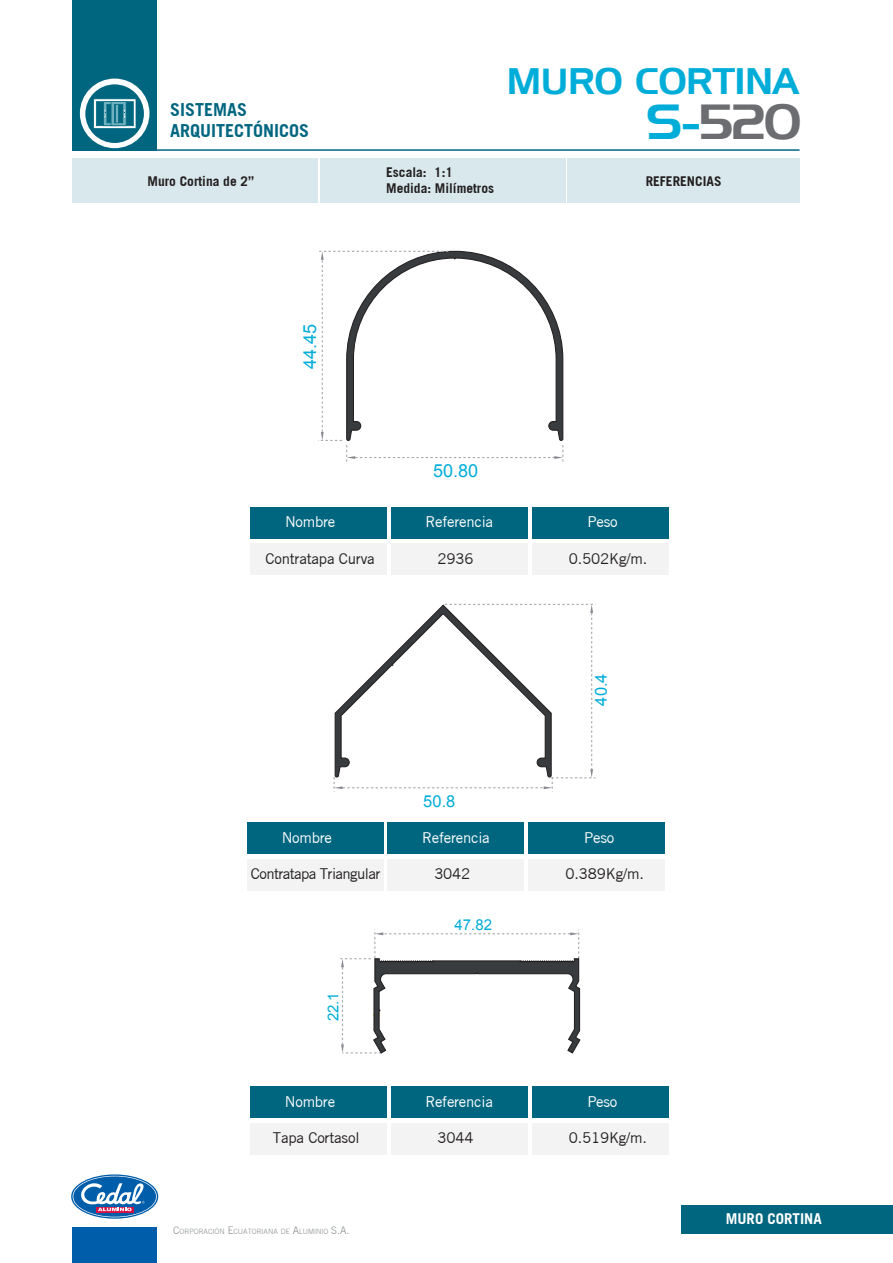
<style>
.page{position:relative;width:893px;height:1263px;background:#fff}
.page>*{position:absolute;margin:0;border:0;box-sizing:border-box;transform-origin:0 0}
.t1{font:48px "Handel Gothic BT";color:#6c6d70}
.t2{font:36px "Handel Gothic BT";letter-spacing:-.01em;color:#00add8}
.t3{font:700 18px/21.6px "Trade Gothic";color:#006680}
.t4{font:18px "Arial";color:#00add8}
.t5{font:16.5px "Arial";color:#00add8}
.t6{font:15px "Trade Gothic";letter-spacing:-.01em;color:#231f20}
.t7{font:15px "Trade Gothic";letter-spacing:-.02em;color:#fff}
.t8{font:15px "Trade Gothic";letter-spacing:-.04em;color:#231f20}
.t9{font:700 15px "Trade Gothic";color:#fff}
.t10{font:15px "Arial";color:#00add8}
.t11{font:700 13.5px/16.2px "Trade Gothic";color:#231f20}
.t12{font:300 7.35px "Trade Gothic";color:#888e92}
.s1{color:#00add8}
.s2{font-size:10.5px}
</style>
<div class="page">
<div style="left:73px;top:1228px;width:84px;height:35px;background:#005daa"></div>
<svg style="left:71px;top:1174px;width:87px;height:45px"></svg>
<svg style="left:73px;top:1176px;width:83px;height:41px"></svg>
<svg style="left:97px;top:1211px;width:37px;height:1px"></svg>
<svg style="left:81px;top:1182px;width:68px;height:29px"></svg>
<hr style="left:72px;top:149px;width:728px;height:2px;background:#006680">
<div style="left:72px;top:158px;width:245px;height:44px;background:#d9e8ec"></div>
<div style="left:320px;top:158px;width:245px;height:44px;background:#d9e8ec"></div>
<div style="left:567px;top:158px;width:233px;height:44px;background:#d9e8ec"></div>
<div style="left:73px;top:0;width:84px;height:150px;background:#006680"></div>
<div style="left:80px;top:79px;width:69px;height:69px;background:#fff;border-radius:50%"></div>
<svg style="left:84px;top:83px;width:61px;height:61px"></svg>
<div style="left:681px;top:1205px;width:212px;height:28px;background:#006680"></div>
<div style="left:247px;top:822px;width:136px;height:32px;background:#006680"></div>
<div style="left:247px;top:859px;width:136px;height:32px;background:#f3f3f4"></div>
<div style="left:388px;top:822px;width:136px;height:32px;background:#006680"></div>
<div style="left:388px;top:859px;width:136px;height:32px;background:#f3f3f4"></div>
<div style="left:529px;top:822px;width:136px;height:32px;background:#006680"></div>
<div style="left:529px;top:859px;width:136px;height:32px;background:#f3f3f4"></div>
<div style="left:250px;top:507px;width:137px;height:32px;background:#006680"></div>
<div style="left:250px;top:543px;width:137px;height:32px;background:#f3f3f4"></div>
<div style="left:391px;top:507px;width:136px;height:32px;background:#006680"></div>
<div style="left:391px;top:543px;width:136px;height:32px;background:#f3f3f4"></div>
<div style="left:532px;top:507px;width:137px;height:32px;background:#006680"></div>
<div style="left:532px;top:543px;width:137px;height:32px;background:#f3f3f4"></div>
<div style="left:250px;top:1086px;width:137px;height:32px;background:#006680"></div>
<div style="left:250px;top:1123px;width:137px;height:31px;background:#f3f3f4"></div>
<div style="left:391px;top:1086px;width:136px;height:32px;background:#006680"></div>
<div style="left:391px;top:1123px;width:136px;height:31px;background:#f3f3f4"></div>
<div style="left:532px;top:1086px;width:136px;height:32px;background:#006680"></div>
<div style="left:532px;top:1123px;width:136px;height:31px;background:#f3f3f4"></div>
<svg style="left:318px;top:250px;width:246px;height:212px"></svg>
<svg style="left:334px;top:604px;width:261px;height:188px"></svg>
<svg style="left:340px;top:929px;width:241px;height:125px"></svg>
<h2 class="t2" style="left:507px;top:59px;width:293px">MURO CORTINA</h2>
<p class="t3" style="left:170px;top:98px;width:141px">SISTEMAS<br>ARQUITECTÓNICOS</p>
<p class="t11" style="left:148px;top:173px;width:108px">Muro Cortina de 2”</p>
<p class="t11" style="left:646px;top:173px;width:77px">REFERENCIAS</p>
<h1 class="t1" style="left:646px;top:93px;width:157px"><span class="s1">S-</span>520</h1>
<p class="t11" style="left:386px;top:164px;width:110px">Escala: 1:1<br>Medida: Milímetros</p>
<p class="t4" style="left:298px;top:369px;width:47px;rotate:-90deg">44.45</p>
<p class="t4" style="left:433px;top:458px;width:47px">50.80</p>
<p class="t7" style="left:285px;top:513px;width:52px">Nombre</p>
<p class="t7" style="left:425px;top:513px;width:69px">Referencia</p>
<p class="t7" style="left:587px;top:513px;width:32px">Peso</p>
<p class="t6" style="left:265px;top:549px;width:111px">Contratapa Curva</p>
<p class="t6" style="left:438px;top:549px;width:38px">2936</p>
<p class="t6" style="left:569px;top:549px;width:80px">0.502Kg/m.</p>
<p class="t5" style="left:423px;top:790px;width:34px">50.8</p>
<p class="t5" style="left:590px;top:706px;width:34px;rotate:-90deg">40.4</p>
<p class="t7" style="left:282px;top:828px;width:52px">Nombre</p>
<p class="t7" style="left:422px;top:828px;width:69px">Referencia</p>
<p class="t7" style="left:584px;top:828px;width:32px">Peso</p>
<p class="t8" style="left:251px;top:865px;width:131px">Contratapa Triangular</p>
<p class="t6" style="left:434px;top:865px;width:38px">3042</p>
<p class="t6" style="left:566px;top:865px;width:80px">0.389Kg/m.</p>
<p class="t10" style="left:323px;top:1021px;width:31px;rotate:-90deg">22.1</p>
<p class="t10" style="left:455px;top:914px;width:39px">47.82</p>
<p class="t7" style="left:285px;top:1092px;width:52px">Nombre</p>
<p class="t7" style="left:425px;top:1092px;width:69px">Referencia</p>
<p class="t7" style="left:587px;top:1092px;width:32px">Peso</p>
<p class="t6" style="left:273px;top:1128px;width:88px">Tapa Cortasol</p>
<p class="t6" style="left:437px;top:1128px;width:38px">3044</p>
<p class="t6" style="left:569px;top:1128px;width:80px">0.519Kg/m.</p>
<p class="t12" style="left:173px;top:1227px;width:178px"><span class="s2">C</span>ORPORACIÓN <span class="s2">E</span>CUATORIANA DE <span class="s2">A</span>LUMINIO <span class="s2">S.A.</span></p>
<p class="t9" style="left:726px;top:1209px;width:97px">MURO CORTINA</p>
</div>
